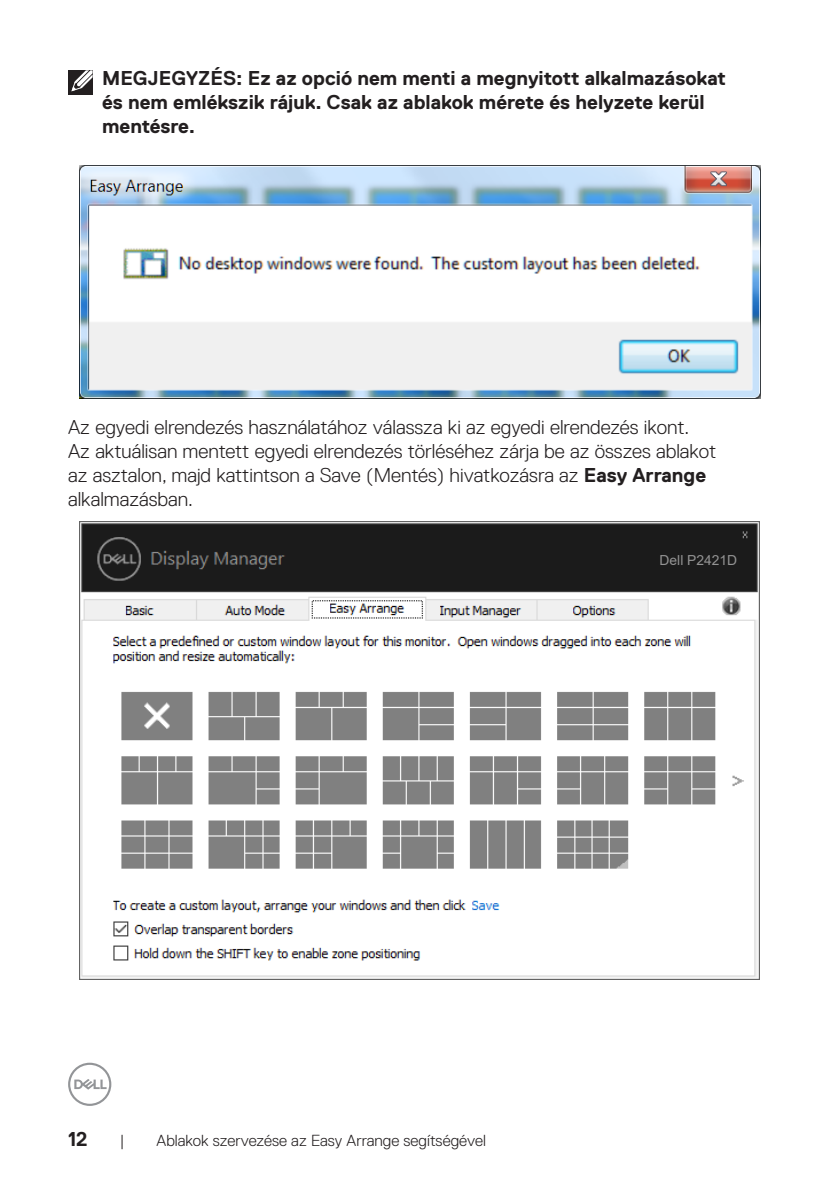
<style>
.page{position:relative;width:840px;height:1191px;background:#fff}
.page>*{position:absolute;margin:0;border:0;box-sizing:border-box;transform-origin:0 0}
.Paragraph{font:300 20px/24px "Dell Replica";color:#231f20}
.Note{font:700 20px/24px "Dell Replica";color:#231f20}
.t1{font:300 16px "Dell Replica";color:#231f20}
.t2{font:13.8px "Arial";color:#939393}
.s1{font-weight:700}
</style>
<div class="page">
<svg style="left:68px;top:1062px;width:43px;height:44px"></svg>
<img style="left:79px;top:165px;width:681px;height:234px">
<img style="left:79px;top:521px;width:680px;height:458px">
<div style="left:639px;top:550px;width:109px;height:20px;background:#1b1b1b"></div>
<div style="left:68px;top:70px;width:24px;height:25px;background:#231f20"></div>
<svg style="left:71px;top:70px;width:22px;height:22px"></svg>
<p class="Note" style="left:102px;top:66px;width:625px">MEGJEGYZÉS: Ez az opció nem menti a megnyitott alkalmazásokat és nem emlékszik rájuk. Csak az ablakok mérete és helyzete kerül mentésre.</p>
<p class="Paragraph" style="left:68px;top:415px;width:649px">Az egyedi elrendezés használatához válassza ki az egyedi elrendezés ikont.<br>Az aktuálisan mentett egyedi elrendezés törléséhez zárja be az összes ablakot az asztalon, majd kattintson a Save (Mentés) hivatkozásra az <span class="s1">Easy Arrange </span>alkalmazásban.</p>
<p class="t2" style="left:659px;top:550px;width:79px">Dell P2421D</p>
<p class="Note" style="left:68px;top:1126px;width:21px">12</p>
<p class="t1" style="left:120px;top:1131px;width:6px">|</p>
<p class="t1" style="left:156px;top:1131px;width:330px">Ablakok szervezése az Easy Arrange segítségével</p>
</div>
